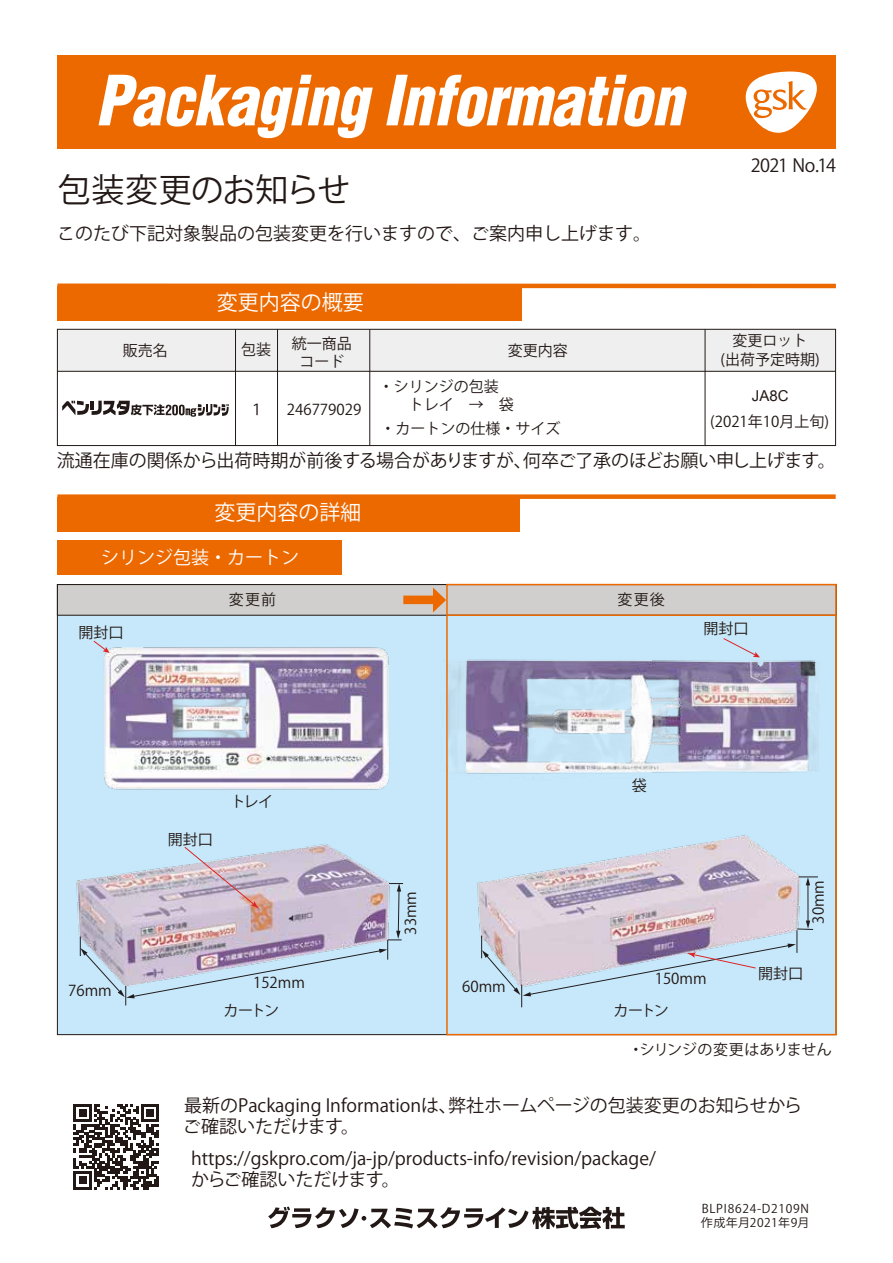
<style>
.page{position:relative;width:893px;height:1263px;background:#fff}
.page>*{position:absolute;margin:0;border:0;box-sizing:border-box;transform-origin:0 0}
.t1{font:33px "Koz Go Pr 6 N";letter-spacing:-.015em;color:#221815}
.t2{font:21px "Koz Go Pr 6 N";color:#fff}
.t3{font:18px/21px "Koz Go Pr 6 N";color:#221714}
.t4{font:18px "Koz Go Pr 6 N";color:#221815}
.t5{font:18px "Koz Go Pr 6 N";color:#fff}
.t6{font:15px/18px "Koz Go Pr 6 N";color:#221815;text-align:center}
.t7{font:15px "Arial";color:#221815}
.t8{font:12px/14.4px "Koz Go Pr 6 N";letter-spacing:.06em;color:#221815}
</style>
<div class="page">
<div style="left:57px;top:329px;width:779px;height:42px;background:#efefef"></div>
<div style="left:57px;top:584px;width:779px;height:451px;background:#c7e8fa;border:1px solid #221815"></div>
<div style="left:57px;top:584px;width:779px;height:31px;background:#d0cfcd"></div>
<hr style="left:447px;top:614px;width:389px;height:2px;background:#ec6900">
<svg style="left:403px;top:587px;width:43px;height:25px"></svg>
<div style="left:57px;top:329px;width:779px;height:117px;border:1px solid #221815"></div>
<hr style="left:235px;top:329px;width:1px;height:117px;background:#221815">
<hr style="left:277px;top:329px;width:1px;height:117px;background:#221815">
<hr style="left:369px;top:329px;width:1px;height:117px;background:#221815">
<hr style="left:705px;top:329px;width:1px;height:117px;background:#221815">
<hr style="left:57px;top:371px;width:779px;height:1px;background:#221815">
<div style="left:57px;top:56px;width:778px;height:93px;background:#ec6900"></div>
<svg style="left:99px;top:75px;width:274px;height:63px"></svg>
<svg style="left:386px;top:75px;width:301px;height:52px"></svg>
<svg style="left:746px;top:72px;width:71px;height:61px"></svg>
<img style="left:56px;top:642px;width:333px;height:153px">
<img style="left:446px;top:651px;width:373px;height:132px">
<svg style="left:93px;top:640px;width:17px;height:13px"></svg>
<svg style="left:723px;top:638px;width:37px;height:19px"></svg>
<img style="left:56px;top:820px;width:348px;height:179px">
<img style="left:80px;top:846px;width:323px;height:159px">
<img style="left:446px;top:814px;width:391px;height:193px">
<hr style="left:808px;top:884px;width:1px;height:38px;background:#211d1e">
<svg style="left:799px;top:876px;width:19px;height:9px"></svg>
<svg style="left:481px;top:920px;width:333px;height:87px"></svg>
<svg style="left:62px;top:401px;width:167px;height:16px"></svg>
<div style="left:57px;top:286px;width:465px;height:35px;background:#ec6900"></div>
<div style="left:57px;top:283px;width:779px;height:5px;background:#ec6900"></div>
<div style="left:57px;top:497px;width:463px;height:35px;background:#ec6900"></div>
<div style="left:57px;top:494px;width:779px;height:5px;background:#ec6900"></div>
<div style="left:57px;top:540px;width:285px;height:35px;background:#ec6900"></div>
<svg style="left:74px;top:1104px;width:85px;height:85px"></svg>
<svg style="left:268px;top:1207px;width:357px;height:22px"></svg>
<h1 class="t1" style="left:58px;top:171px;width:294px">包装変更のお知らせ</h1>
<p class="t4" style="left:57px;top:223px;width:595px">このたび下記対象製品の包装変更を行いますので、ご案内申し上げます。</p>
<h2 class="t2" style="left:217px;top:290px;width:148px">変更内容の概要</h2>
<p class="t6" style="left:123px;top:341px;width:46px">販売名</p>
<p class="t6" style="left:241px;top:341px;width:31px">包装</p>
<p class="t6" style="left:292px;top:334px;width:61px">統一商品コード</p>
<p class="t6" style="left:249px;top:401px;width:16px">１</p>
<p class="t6" style="left:287px;top:401px;width:76px">246779029</p>
<p class="t6" style="left:508px;top:341px;width:61px">変更内容</p>
<p class="t6" style="left:409px;top:378px;width:106px;text-align:left;text-indent:-30px">・シリンジの包装トレイ　→　袋</p>
<p class="t6" style="left:381px;top:419px;width:181px">・カートンの仕様・サイズ</p>
<p class="t4" style="left:751px;top:155px;width:87px">2021 No.14</p>
<p class="t6" style="left:733px;top:332px;width:76px">変更ロット</p>
<p class="t6" style="left:721px;top:351px;width:101px">(出荷予定時期)</p>
<p class="t7" style="left:752px;top:386px;width:38px">JA8C</p>
<p class="t6" style="left:710px;top:413px;width:120px">(2021年10月上旬)</p>
<p class="t4" style="left:57px;top:450px;width:780px">流通在庫の関係から出荷時期が前後する場合がありますが、何卒ご了承のほどお願い申し上げます。</p>
<h2 class="t2" style="left:214px;top:501px;width:148px">変更内容の詳細</h2>
<p class="t5" style="left:101px;top:547px;width:199px">シリンジ包装・カートン</p>
<p class="t6" style="left:78px;top:624px;width:46px">開封口</p>
<p class="t6" style="left:229px;top:591px;width:49px">変更前</p>
<p class="t6" style="left:618px;top:591px;width:49px">変更後</p>
<p class="t6" style="left:703px;top:620px;width:46px">開封口</p>
<p class="t6" style="left:68px;top:982px;width:45px">76mm</p>
<p class="t6" style="left:168px;top:830px;width:47px">開封口</p>
<p class="t6" style="left:231px;top:792px;width:44px">トレイ</p>
<p class="t6" style="left:253px;top:974px;width:53px">152mm</p>
<p class="t6" style="left:224px;top:1002px;width:57px">カートン</p>
<p class="t6" style="left:402px;top:935px;width:45px;rotate:-90deg">33mm</p>
<p class="t6" style="left:462px;top:978px;width:45px">60mm</p>
<p class="t6" style="left:632px;top:777px;width:16px">袋</p>
<p class="t6" style="left:655px;top:970px;width:53px">150mm</p>
<p class="t6" style="left:810px;top:924px;width:45px;rotate:-90deg">30mm</p>
<p class="t6" style="left:758px;top:965px;width:46px">開封口</p>
<p class="t6" style="left:613px;top:1002px;width:57px">カートン</p>
<p class="t6" style="left:628px;top:1041px;width:205px">・シリンジの変更はありません</p>
<p class="t3" style="left:183px;top:1095px;width:621px">最新のPackaging Informationは、弊社ホームページの包装変更のお知らせからご確認いただけます。</p>
<p class="t3" style="left:191px;top:1149px;width:466px">https://gskpro.com/ja-jp/products-info/revision/package/からご確認いただけます。</p>
<p class="t8" style="left:701px;top:1201px;width:110px">BLPI8624-D2109N作成年月2021年9月</p>
</div>
